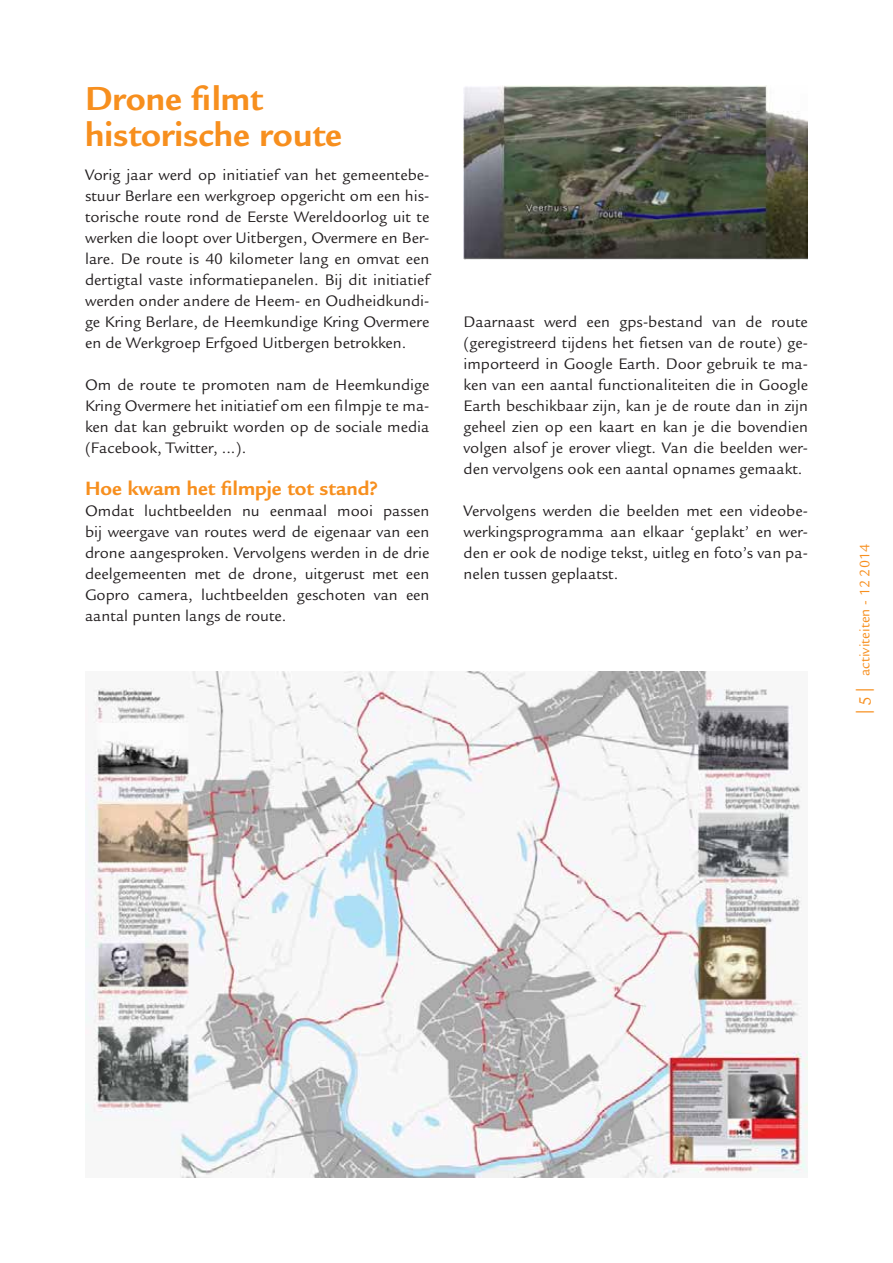
<style>
.page{position:relative;width:893px;height:1263px;background:#fff}
.page>*{position:absolute;margin:0;border:0;box-sizing:border-box;transform-origin:0 0}
.t1{font:700 36px/36px "Legacy Sans Std";color:#f78f1e}
.t2{font:700 21px "Legacy Sans Std";color:#f78f1e}
.t3{font:16.5px/21px "Legacy Sans Std";color:#231f20;text-align:justify}
.t4{font:15px "Legacy Sans Std";color:#f78f1e}
.s1{font-family:"Myriad Pro";font-size:18px}
.s2{font-size:18px}
</style>
<div class="page">
<img style="left:85px;top:671px;width:723px;height:507px">
<img style="left:463px;top:85px;width:345px;height:175px">
<h1 class="t1" style="left:85px;top:81px;width:258px">Drone filmt historische route</h1>
<p class="t3" style="left:85px;top:164px;width:346px">Vorig jaar werd op initiatief van het gemeentebe&shy;stuur Berlare een werkgroep opgericht om een his&shy;torische route rond de Eerste Wereldoorlog uit te werken die loopt over Uitbergen, Overmere en Ber&shy;lare. De route is 40 kilometer lang en omvat een dertigtal vaste informatiepanelen. Bij dit initiatief werden onder andere de Heem- en Oudheidkundi&shy;ge Kring Berlare, de Heemkundige Kring Overmere en de Werkgroep Erfgoed Uitbergen betrokken.</p>
<p class="t3" style="left:85px;top:375px;width:346px">Om de route te promoten nam de Heemkundige Kring Overmere het initiatief om een filmpje te ma&shy;ken dat kan gebruikt worden op de sociale media (Facebook, Twitter, ...).</p>
<p class="t2" style="left:85px;top:476px;width:295px">Hoe kwam het filmpje tot stand?</p>
<p class="t3" style="left:85px;top:500px;width:346px">Omdat luchtbeelden nu eenmaal mooi passen bij weergave van routes werd de eigenaar van een drone aangesproken. Vervolgens werden in de drie deelgemeenten met de drone, uitgerust met een Gopro camera, luchtbeelden geschoten van een aantal punten langs de route.</p>
<p class="t3" style="left:463px;top:312px;width:346px">Daarnaast werd een gps-bestand van de route (geregistreerd tijdens het fietsen van de route) ge&shy;ïmporteerd in Google Earth. Door gebruik te ma&shy;ken van een aantal functionaliteiten die in Google Earth beschikbaar zijn, kan je de route dan in zijn geheel zien op een kaart en kan je die bovendien volgen alsof je erover vliegt. Van die beelden wer&shy;den vervolgens ook een aantal opnames gemaakt.</p>
<p class="t3" style="left:463px;top:501px;width:346px">Vervolgens werden die beelden met een videobe&shy;werkingsprogramma aan elkaar ‘geplakt’ en wer&shy;den er ook de nodige tekst, uitleg en foto’s van pa&shy;nelen tussen geplaatst.</p>
<p class="t4" style="left:856px;top:714px;width:171px;rotate:-90deg"><span class="s1">|</span> <span class="s2">5</span> <span class="s1">|</span> activiteiten - 12 2014</p>
</div>
